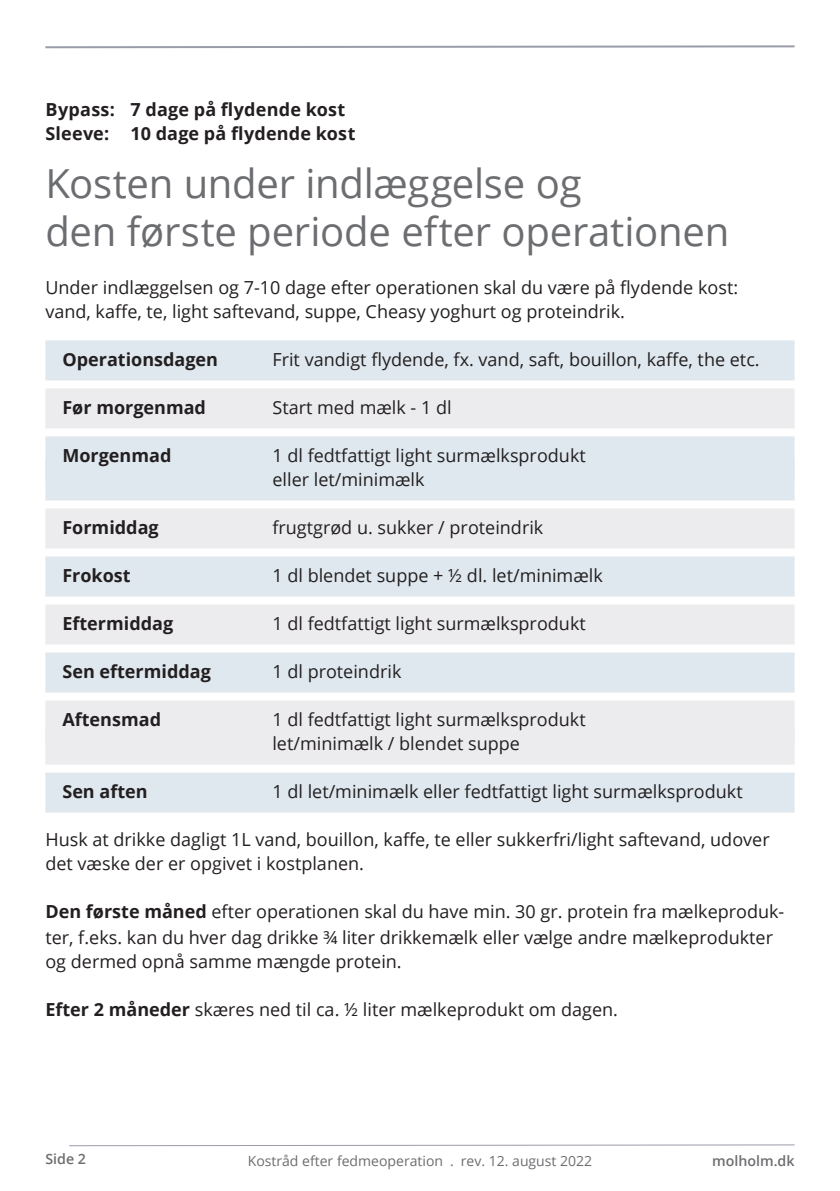
<style>
.page{position:relative;width:840px;height:1191px;background:#fff}
.page>*{position:absolute;margin:0;border:0;box-sizing:border-box;transform-origin:0 0}
.t1{font:40px/48px "Open Sans";letter-spacing:-.005em;color:#6c6d70}
.t2{font:18px/24px "Open Sans";color:#231f20}
.t3{font:700 18px/24px "Open Sans";color:#231f20}
.t4{font:600 14.2px "Open Sans";color:#6c6d70}
.t5{font:14px "Open Sans";color:#6c6d70}
.s1{font-weight:700}
</style>
<div class="page">
<svg style="left:69px;top:1144px;width:726px;height:2px"></svg>
<svg style="left:45px;top:45px;width:750px;height:4px"></svg>
<div style="left:45px;top:340px;width:749px;height:40px;background:#dfe8ef"></div>
<div style="left:45px;top:388px;width:749px;height:40px;background:#ececee"></div>
<div style="left:45px;top:436px;width:749px;height:44px;background:#dfe8ef"></div>
<div style="left:45px;top:460px;width:749px;height:40px;background:#dfe8ef"></div>
<div style="left:45px;top:508px;width:749px;height:40px;background:#ececee"></div>
<div style="left:45px;top:556px;width:749px;height:40px;background:#dfe8ef"></div>
<div style="left:45px;top:604px;width:749px;height:40px;background:#ececee"></div>
<div style="left:45px;top:652px;width:749px;height:40px;background:#dfe8ef"></div>
<div style="left:45px;top:700px;width:749px;height:44px;background:#ececee"></div>
<div style="left:45px;top:724px;width:749px;height:40px;background:#ececee"></div>
<div style="left:45px;top:772px;width:749px;height:40px;background:#dfe8ef"></div>
<p class="t3" style="left:45px;top:97px;width:311px">Bypass: 7 dage på flydende kost<br>Sleeve: 10 dage på flydende kost</p>
<h1 class="t1" style="left:45px;top:158px;width:685px">Kosten under indlæggelse og<br>den første periode efter operationen</h1>
<p class="t2" style="left:45px;top:275px;width:694px">Under indlæggelsen og 7-10 dage efter operationen skal du være på flydende kost: vand, kaffe, te, light saftevand, suppe, Cheasy yoghurt og proteindrik.</p>
<p class="t3" style="left:62px;top:347px;width:157px">Operationsdagen</p>
<p class="t2" style="left:272px;top:347px;width:488px">Frit vandigt flydende, fx. vand, saft, bouillon, kaffe, the etc.</p>
<p class="t3" style="left:62px;top:395px;width:145px">Før morgenmad</p>
<p class="t2" style="left:272px;top:395px;width:181px">Start med mælk - 1 dl</p>
<p class="t3" style="left:62px;top:443px;width:110px">Morgenmad</p>
<p class="t2" style="left:272px;top:443px;width:315px">1 dl fedtfattigt light surmælksprodukt eller let/minimælk</p>
<p class="t3" style="left:62px;top:515px;width:98px">Formiddag</p>
<p class="t2" style="left:272px;top:515px;width:272px">frugtgrød u. sukker / proteindrik</p>
<p class="t3" style="left:62px;top:563px;width:70px">Frokost</p>
<p class="t2" style="left:272px;top:563px;width:332px">1 dl blendet suppe + ½ dl. let/minimælk</p>
<p class="t3" style="left:62px;top:611px;width:112px">Eftermiddag</p>
<p class="t2" style="left:272px;top:611px;width:315px">1 dl fedtfattigt light surmælksprodukt</p>
<p class="t3" style="left:62px;top:659px;width:150px">Sen eftermiddag</p>
<p class="t2" style="left:272px;top:659px;width:130px">1 dl proteindrik</p>
<p class="t3" style="left:62px;top:707px;width:100px">Aftensmad</p>
<p class="t2" style="left:272px;top:707px;width:315px">1 dl fedtfattigt light surmælksprodukt let/minimælk / blendet suppe</p>
<p class="t3" style="left:62px;top:779px;width:87px">Sen aften</p>
<p class="t2" style="left:272px;top:779px;width:471px">1 dl let/minimælk eller fedtfattigt light surmælksprodukt</p>
<p class="t2" style="left:45px;top:827px;width:725px">Husk at drikke dagligt 1L vand, bouillon, kaffe, te eller sukkerfri/light saftevand, udover det væske der er opgivet i kostplanen.</p>
<p class="t2" style="left:45px;top:898px;width:740px;line-height:26px"><span class="s1">Den første måned</span> efter operationen skal du have min. 30 gr. protein fra mælkeproduk&shy;ter, f.eks. kan du hver dag drikke ¾ liter drikkemælk eller vælge andre mælkeprodukter</p>
<p class="t2" style="left:45px;top:949px;width:357px">og dermed opnå samme mængde protein.</p>
<p class="t2" style="left:45px;top:997px;width:573px"><span class="s1">Efter 2 måneder</span> skæres ned til ca. ½ liter mælkeprodukt om dagen.</p>
<p class="t4" style="left:45px;top:1149px;width:42px">Side 2</p>
<p class="t5" style="left:247px;top:1151px;width:346px">Kostråd efter fedmeoperation . rev. 12. august 2022</p>
<p class="t4" style="left:711px;top:1151px;width:84px">molholm.dk</p>
</div>
